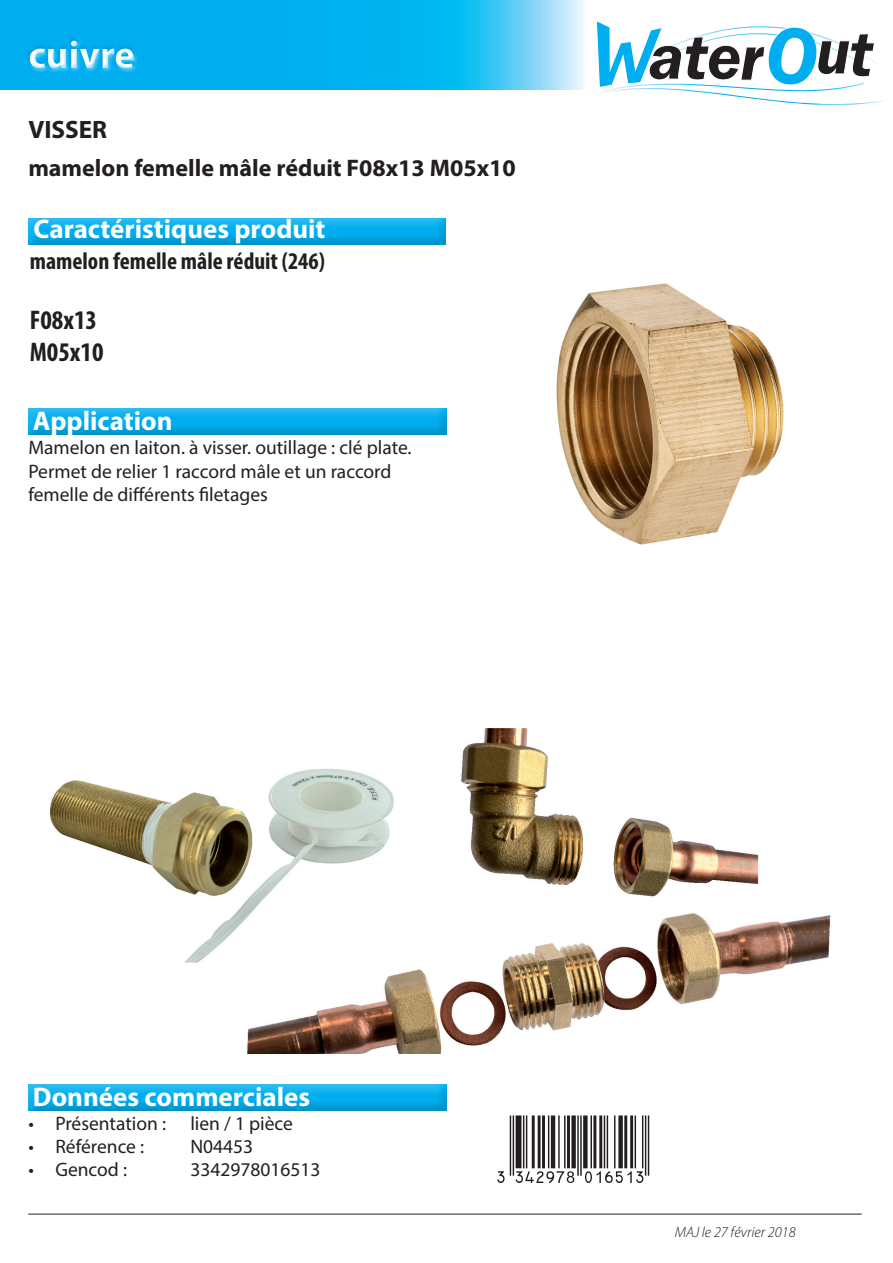
<style>
.page{position:relative;width:893px;height:1263px;background:#fff}
.page>*{position:absolute;margin:0;border:0;box-sizing:border-box;transform-origin:0 0}
.t1{font:700 39px "Myriad Pro";color:#fff}
.t2{font:700 27px "Myriad Pro";color:#fff}
.t3{font:700 condensed 27px "Myriad Pro";color:#231f20}
.t4{font:700 25.2px "Myriad Pro";color:#231f20}
.t5{font:700 24px "Myriad Pro";color:#231f20}
.t6{font:700 condensed 24px "Myriad Pro";color:#231f20}
.t7{font:19.5px/23.4px "Myriad Pro";color:#231f20}
.t8{font:italic 300 15px "Myriad Pro";color:#231f20}
</style>
<div class="page">
<svg style="left:1px;top:1px;width:584px;height:18px;background:#18b7f0"></svg>
<div style="left:26px;top:217px;width:420px;height:30px;background:#231f20;opacity:.75"></div>
<div style="left:0;top:19px;width:609px;height:106px;background:#00aeef;opacity:.75"></div>
<img style="left:556px;top:283px;width:228px;height:262px">
<div style="left:26px;top:407px;width:420px;height:30px;background:#231f20;opacity:.75"></div>
<div style="left:26px;top:1084px;width:420px;height:30px;background:#231f20;opacity:.75"></div>
<hr style="left:28px;top:1214px;width:834px;height:1px;background:#231f20">
<svg style="left:592px;top:20px;width:292px;height:85px"></svg>
<img style="left:50px;top:728px;width:781px;height:325px">
<h1 class="t1" style="left:28px;top:30px;width:108px">cuivre</h1>
<p class="t4" style="left:28px;top:113px;width:80px">VISSER</p>
<p class="t5" style="left:28px;top:153px;width:489px">mamelon femelle mâle réduit F08x13 M05x10</p>
<p class="t2" style="left:34px;top:212px;width:293px">Caractéristiques produit</p>
<p class="t6" style="left:30px;top:246px;width:297px">mamelon femelle mâle réduit (246)</p>
<p class="t3" style="left:30px;top:303px;width:69px">F08x13</p>
<p class="t3" style="left:30px;top:335px;width:75px">M05x10</p>
<p class="t2" style="left:33px;top:403px;width:141px">Application</p>
<p class="t7" style="left:28px;top:436px;width:385px">Mamelon en laiton. à visser. outillage : clé plate.<br>Permet de relier 1 raccord mâle et un raccord femelle de différents filetages</p>
<p class="t2" style="left:33px;top:1079px;width:279px">Données commerciales</p>
<p class="t7" style="left:28px;top:1111px;width:266px">• Présentation : lien / 1 pièce</p>
<p class="t7" style="left:28px;top:1134px;width:117px">• Référence :</p>
<p class="t7" style="left:190px;top:1134px;width:64px">N04453</p>
<p class="t7" style="left:28px;top:1158px;width:100px">• Gencod :</p>
<p class="t7" style="left:190px;top:1158px;width:132px">3342978016513</p>
<p class="t8" style="left:675px;top:1223px;width:122px">MAJ le 27 février 2018</p>
</div>
